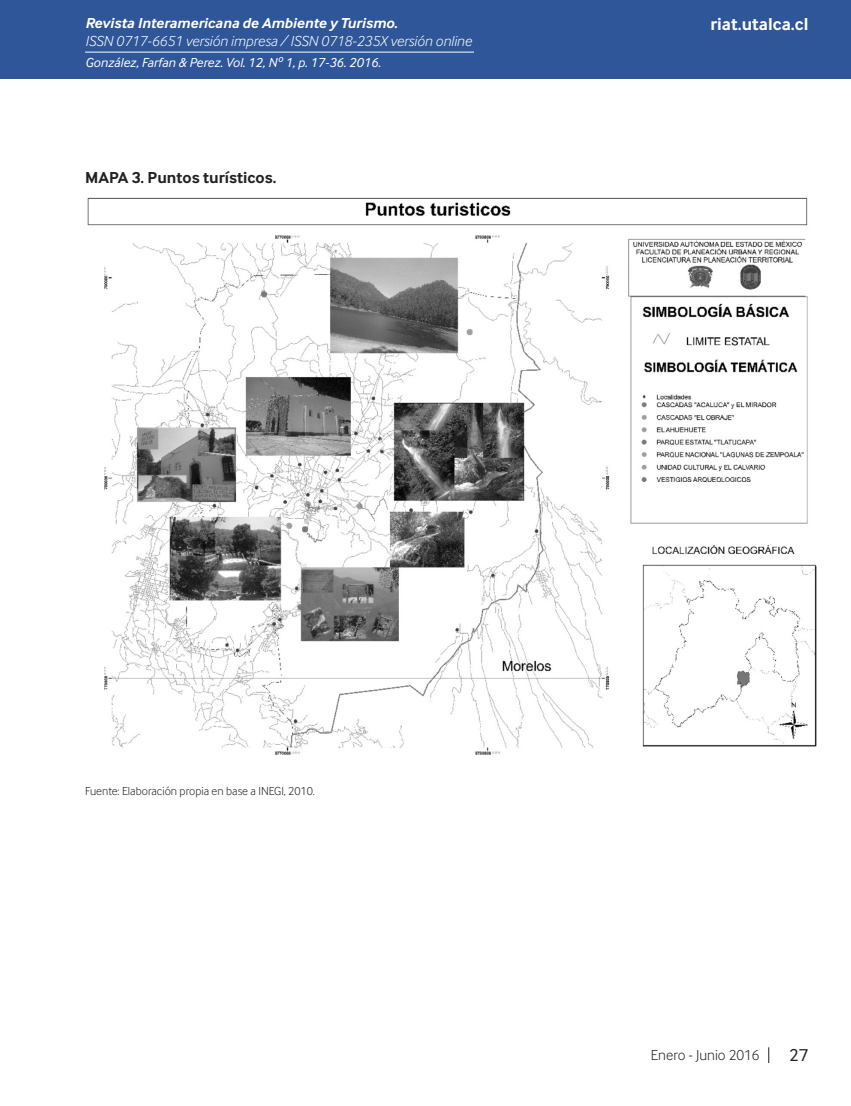
<style>
.page{position:relative;width:851px;height:1106px;background:#fff}
.page>*{position:absolute;margin:0;border:0;box-sizing:border-box;transform-origin:0 0}
.t1{font:700 18px "Inter Face";color:#fff}
.t2{font:18px "Inter Face";color:#231f20}
.Cuerpo_de_Texto{font:700 16.5px "Inter Face";color:#231f20}
.t3{font:italic 300 15px "Inter Face";color:#fff}
.t4{font:italic 700 15px "Inter Face";color:#fff}
.t5{font:300 15px "Inter Face";color:#231f20}
.t6{font:italic 13.5px "Inter Face";color:#fff}
.Fuente{font:300 12px "Inter Face";color:#231f20}
</style>
<div class="page">
<div style="left:0;top:0;width:850px;height:79px;background:#2f5699"></div>
<hr style="left:85px;top:52px;width:389px;height:1px;background:#fff">
<svg style="left:768px;top:1047px;width:1px;height:16px"></svg>
<img style="left:87px;top:197px;width:730px;height:558px">
<p class="t4" style="left:85px;top:15px;width:314px">Revista Interamericana de Ambiente y Turismo.</p>
<p class="t3" style="left:85px;top:33px;width:388px">ISSN 0717-6651 versión impresa / ISSN 0718-235X versión online</p>
<p class="t6" style="left:85px;top:55px;width:297px">González, Farfan &amp; Perez. Vol. 12, Nº 1, p. 17-36. 2016.</p>
<p class="Cuerpo_de_Texto" style="left:85px;top:168px;width:193px">MAPA 3. Puntos turísticos.</p>
<p class="t1" style="left:710px;top:14px;width:99px">riat.utalca.cl</p>
<p class="Fuente" style="left:85px;top:784px;width:231px">Fuente: Elaboración propia en base a INEGI, 2010.</p>
<p class="t5" style="left:651px;top:1046px;width:110px">Enero - Junio 2016</p>
<p class="t2" style="left:789px;top:1045px;width:21px">27</p>
</div>
